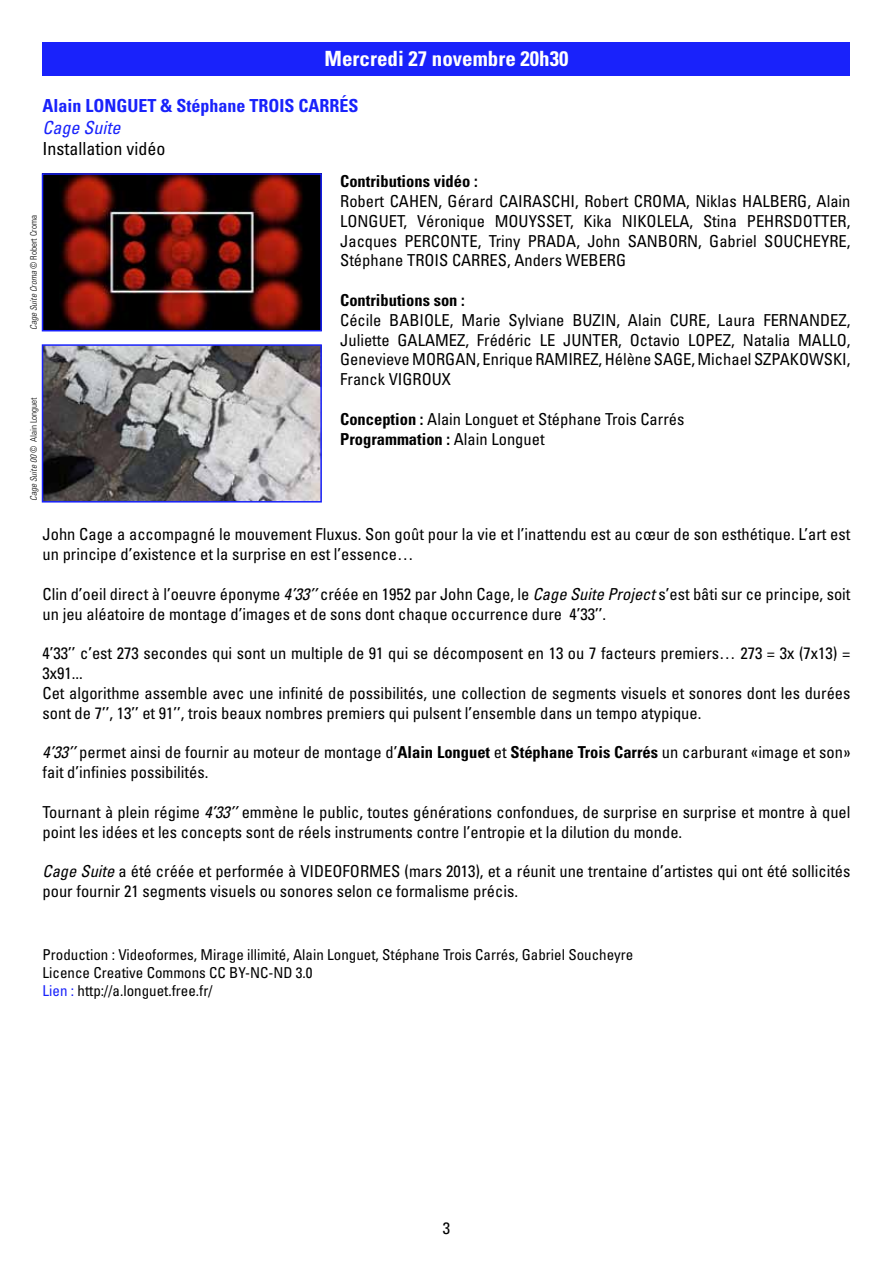
<style>
.page{position:relative;width:893px;height:1263px;background:#fff}
.page>*{position:absolute;margin:0;border:0;box-sizing:border-box;transform-origin:0 0}
.t1{font:700 condensed 21px "Univers";color:#fff}
.t2{font:700 condensed 18px "Univers";color:#1922fb}
.t3{font:condensed 18px "Univers";color:#000}
.t4{font:italic condensed 18px "Univers";color:#1922fb}
.t5{font:condensed 16.5px/19.8px "Univers";color:#000}
.t6{font:700 condensed 16.5px "Univers";color:#000}
.t7{font:condensed 15px/18px "Univers";color:#000}
.t8{font:italic 300 condensed 9px "Univers";color:#000}
.t9{font:300 condensed 9px "Univers";color:#000}
.s1{font-weight:700}
.s2{font-style:normal}
.s3{font-style:italic}
.s4{color:#1922fb}
</style>
<div class="page">
<div style="left:43px;top:43px;width:807px;height:33px;background:#1922fb"></div>
<img style="left:45px;top:176px;width:274px;height:152px">
<div style="left:42px;top:173px;width:280px;height:158px;border:2px solid #1922fb"></div>
<img style="left:45px;top:347px;width:274px;height:152px">
<div style="left:42px;top:344px;width:280px;height:158px;border:2px solid #1922fb"></div>
<p class="t1" style="left:325px;top:45px;width:245px">Mercredi 27 novembre 20h30</p>
<p class="t2" style="left:43px;top:95px;width:63px">Alain Longu</p>
<p class="t2" style="left:139px;top:95px;width:171px">et &amp; Stéphane Trois carr</p>
<p class="t2" style="left:340px;top:95px;width:21px">éS</p>
<p class="t4" style="left:43px;top:116px;width:80px">Cage Suite</p>
<p class="t3" style="left:43px;top:138px;width:124px">I nstallation vidéo</p>
<p class="t6" style="left:340px;top:171px;width:139px">Contributions vidéo :</p>
<p class="t5" style="left:340px;top:191px;width:512px;text-align:justify">Robert CAH EN, Gérard CAI RASCHI, Robert CROMA, Niklas HALBERG, Alain LONGUET, Véronique M OUYSSET, Kika NIKOLELA, Stina PEH RSD OTTER, Jacques PERCONTE, Triny PRADA, John SANBORN, Gabriel SOUCH EYRE, Stéphane TROIS CARRES, Anders WEBERG</p>
<p class="t6" style="left:340px;top:290px;width:126px">Contributions son :</p>
<p class="t5" style="left:340px;top:310px;width:512px;text-align:justify">Cécile BABI OLE, Marie Sylviane BUZI N, Alain CURE, Laura FERNAND EZ, Juliette GALAM EZ, Frédéric LE JUNTER, Octavio LOPEZ, Natalia MALLO, Genevieve M ORGAN, Enrique RAMI REZ, Hélène SAGE, Michael SZPAKOWSKI, Franck VIGROUX</p>
<p class="t5" style="left:340px;top:409px;width:346px"><span class="s1">Conception :</span> Alain Longuet et Stéphane Trois Carrés<br><span class="s1">Programmation :</span> Alain Longuet</p>
<p class="t8" style="left:28px;top:330px;width:116px;rotate:-90deg">Cage Suite Croma <span class="s2">© Robert Croma</span></p>
<p class="t9" style="left:28px;top:501px;width:105px;rotate:-90deg"><span class="s3">Cage Suite 00</span> © Alain Longuet</p>
<p class="t5" style="left:43px;top:524px;width:809px">John Cage a accompagné le mouvement Fluxus. Son goût pour la vie et l’inattendu est au cœur de son esthétique. L’art est un principe d’existence et la surprise en est l’essence…</p>
<p class="t5" style="left:43px;top:584px;width:809px">Clin d’oeil direct à l’oeuvre éponyme <span class="s3">4’33’’</span> créée en 1952 par John Cage, le <span class="s3">Cage Suite Project</span> s’est bâti sur ce principe, soit un jeu aléatoire de montage d’images et de sons dont chaque occurrence dure 4’33’’.</p>
<p class="t5" style="left:43px;top:643px;width:809px">4’33’’ c’est 273 secondes qui sont un multiple de 91 qui se décomposent en 13 ou 7 facteurs premiers… 273 = 3x (7x13) = 3x91...<br>Cet algorithme assemble avec une infinité de possibilités, une collection de segments visuels et sonores dont les durées sont de 7’’, 13’’ et 91’’, trois beaux nombres premiers qui pulsent l’ensemble dans un tempo atypique.</p>
<p class="t5" style="left:43px;top:742px;width:809px"><span class="s3">4’33’’</span> permet ainsi de fournir au moteur de montage d’<span class="s1">Alain Longuet</span> et <span class="s1">Stéphane Trois Carrés</span> un carburant «image et son» fait d’infinies possibilités.</p>
<p class="t5" style="left:43px;top:802px;width:809px">Tournant à plein régime <span class="s3">4’33’’</span> emmène le public, toutes générations confondues, de surprise en surprise et montre à quel point les idées et les concepts sont de réels instruments contre l’entropie et la dilution du monde.</p>
<p class="t5" style="left:43px;top:861px;width:809px"><span class="s3">Cage Suite</span> a été créée et performée à VID EOFORM ES (mars 2013), et a réunit une trentaine d’artistes qui ont été sollicités pour fournir 21 segments visuels ou sonores selon ce formalisme précis.</p>
<p class="t7" style="left:43px;top:945px;width:592px">Production : Videoformes, Mirage illimité, Alain Longuet, Stéphane Trois Carrés, Gabriel Soucheyre<br>Licence Creative Commons CC BY-NC-ND 3.0<br><span class="s4">Lien :</span> http://a.longuet.free.fr/</p>
<p class="t5" style="left:443px;top:1217px;width:9px">3</p>
</div>
